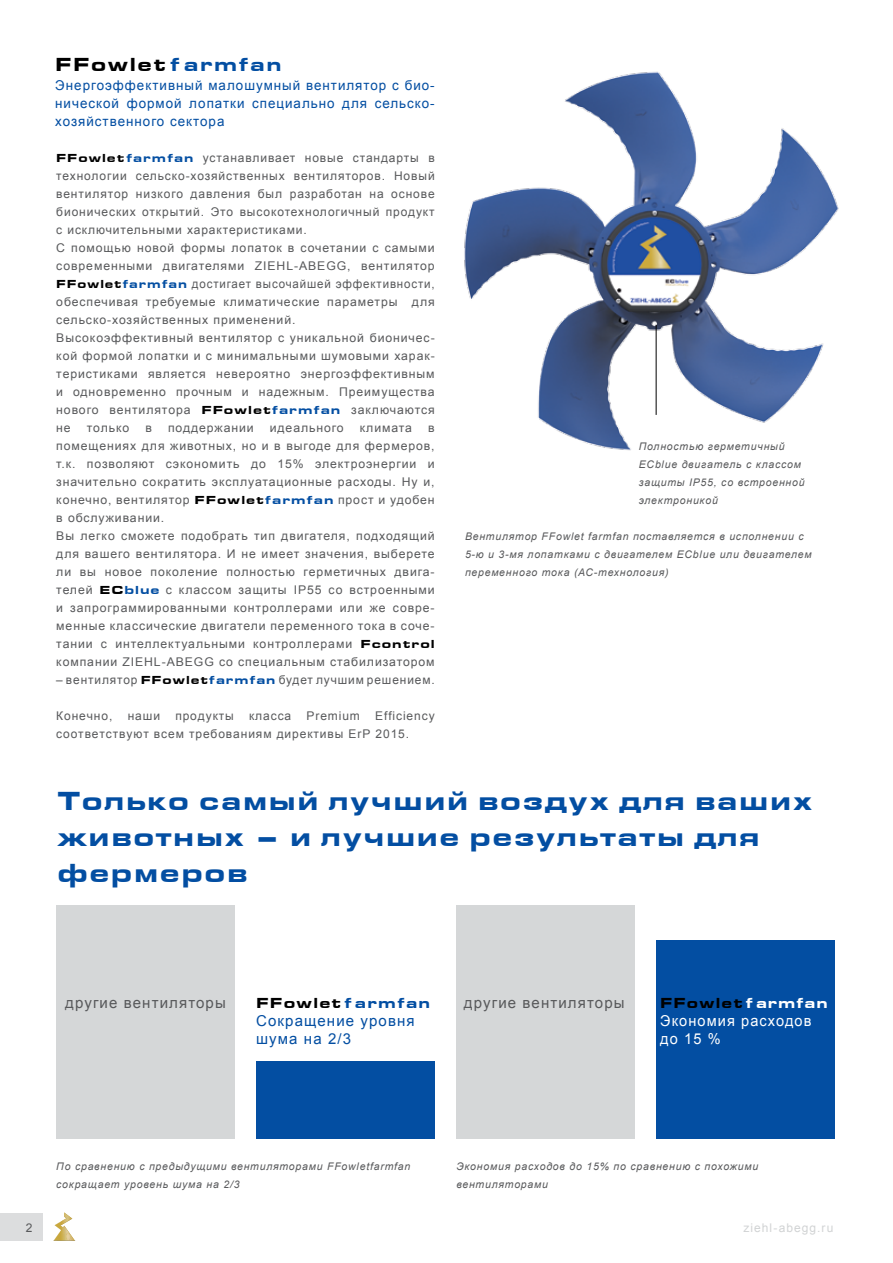
<style>
.page{position:relative;width:893px;height:1263px;background:#fff}
.page>*{position:absolute;margin:0;border:0;box-sizing:border-box;transform-origin:0 0}
.t1{font:900 27px/36px "Eurostile Ext";letter-spacing:.06em;color:#034ea2}
.t2{font:900 19.5px "Eurostile Ext";letter-spacing:.075em;color:#000}
.t3{font:15px "Arial";letter-spacing:.075em;color:#58595b}
.t4{font:900 15px "Eurostile Ext";letter-spacing:.075em;color:#000}
.t5{font:15px/18px "Arial";letter-spacing:.075em;color:#034ea2}
.t6{font:15px/18px "Arial";letter-spacing:.075em;color:#fff}
.t7{font:13.5px/18px "Arial";letter-spacing:.075em;color:#034ea2;text-align:justify}
.t8{font:12px/18px "Arial";letter-spacing:.075em;color:#58595b}
.t9{font:12px "Arial";letter-spacing:.09em;color:#d1d3d4}
.t10{font:italic 10.5px/18px "Arial";letter-spacing:.075em;color:#58595b}
.s1{color:#034ea2}
.s2{font-family:"Eurostile Ext";font-weight:900;color:#000}
.s3{font-family:"Eurostile Ext";font-weight:900;color:#034ea2}
.s4{color:#fff}
</style>
<div class="page">
<img style="left:464px;top:71px;width:375px;height:380px">
<div style="left:56px;top:905px;width:179px;height:234px;background:#d5d7d8"></div>
<div style="left:256px;top:1061px;width:179px;height:78px;background:#034ea2"></div>
<div style="left:456px;top:905px;width:179px;height:234px;background:#d5d7d8"></div>
<div style="left:656px;top:940px;width:178px;height:199px;background:#034ea2"></div>
<hr style="left:656px;top:325px;width:1px;height:90px;background:#000">
<div style="left:0;top:1214px;width:43px;height:27px;background:#dcddde"></div>
<svg style="left:53px;top:1212px;width:22px;height:29px"></svg>
<h2 class="t2" style="left:55px;top:50px;width:228px">FFowlet <span class="s1">f armfan</span></h2>
<p class="t7" style="left:55px;top:76px;width:381px">Энергоэффективный малошумный вентилятор с био&shy;нической формой лопатки специально для сельско&shy;хозяйственного сектора</p>
<p class="t8" style="left:56px;top:149px;width:380px"><span class="s2">FFowlet</span><span class="s3">farmfan</span> устанавливает новые стандарты в технологии сельско-хозяйственных вентиляторов. Новый вентилятор низкого давления был разработан на основе бионических открытий. Это высокотехнологичный продукт с исключительными характеристиками.<br>C помощью новой формы лопаток в сочетании с самыми современными двигателями ZIEHL-ABEGG, вентилятор <span class="s2">FFowlet</span><span class="s3">farmfan</span> достигает высочайшей эффективности, обеспечивая требуемые климатические параметры для сельско-хозяйственных применений.<br>Высокоэффективный вентилятор с уникальной бионичес&shy;кой формой лопатки и с минимальными шумовыми харак&shy;теристиками является невероятно энергоэффективным и одновременно прочным и надежным. Преимущества нового вентилятора <span class="s2">FFowlet</span><span class="s3">farmfan</span> заключаются не</p>
<p class="t8" style="left:87px;top:419px;width:44px">только</p>
<p class="t8" style="left:145px;top:419px;width:8px">в</p>
<p class="t8" style="left:168px;top:419px;width:87px">поддержании</p>
<p class="t8" style="left:270px;top:419px;width:75px">идеального</p>
<p class="t8" style="left:360px;top:419px;width:54px">климата</p>
<p class="t8" style="left:56px;top:419px;width:380px;text-indent:372px">в помещениях для животных, но и в выгоде для фермеров, т.к. позволяют сэкономить до 15% электроэнергии и значительно сократить эксплуатационные расходы. Ну и, конечно, вентилятор <span class="s2">FFowlet</span><span class="s3">farmfan</span> прост и удобен в обслуживании.<br>Вы легко сможете подобрать тип двигателя, подходящий для вашего вентилятора. И не имеет значения, выберете ли вы новое поколение полностью герметичных двига&shy;телей <span class="s2">EC</span><span class="s3">blue</span> с классом защиты IP55 со встроенными и запрограммированными контроллерами или же совре&shy;менные классические двигатели переменного тока в соче&shy;тании с интеллектуальными контроллерами <span class="s2">Fcontrol </span>компании ZIEHL-ABEGG со специальным стабилизатором</p>
<p class="t8" style="left:56px;top:671px;width:380px">– вентилятор <span class="s2">FFowlet</span><span class="s3">farmfan</span> будет лучшим решением.</p>
<p class="t8" style="left:56px;top:707px;width:58px">Конечно,</p>
<p class="t8" style="left:128px;top:707px;width:34px">наши</p>
<p class="t8" style="left:175px;top:707px;width:60px">продукты</p>
<p class="t8" style="left:249px;top:707px;width:44px">класса</p>
<p class="t8" style="left:307px;top:707px;width:55px">Premium</p>
<p class="t8" style="left:56px;top:707px;width:380px;text-indent:319px">Efficiency соответствуют всем требованиям директивы ErP 2015.</p>
<p class="t10" style="left:639px;top:437px;width:167px">Полностью герметичный<br>ECblue двигатель с классом защиты IP55, со встроенной электроникой</p>
<p class="t10" style="left:465px;top:527px;width:348px">Вентилятор FFowlet farmfan поставляется в исполнении с<br>5-ю и 3-мя лопатками с двигателем ECblue или двигателем переменного тока (АС-технология)</p>
<h1 class="t1" style="left:57px;top:781px;width:757px">Только самый лучший воздух для ваших животных – и лучшие результаты для фермеров</h1>
<p class="t4" style="left:256px;top:992px;width:176px">FFowlet <span class="s1">f armfan</span></p>
<p class="t5" style="left:256px;top:1012px;width:160px">Сокращение уровня шума на 2/3</p>
<p class="t3" style="left:65px;top:993px;width:162px">другие вентиляторы</p>
<p class="t3" style="left:464px;top:993px;width:162px">другие вентиляторы</p>
<p class="t4" style="left:660px;top:992px;width:169px">FFowlet <span class="s4">f armfan</span></p>
<p class="t6" style="left:660px;top:1012px;width:153px">Экономия расходов до 15 %</p>
<p class="t10" style="left:56px;top:1157px;width:356px">По сравнению с предыдущими вентиляторами FFowletfarmfan сокращает уровень шума на 2/3</p>
<p class="t10" style="left:456px;top:1157px;width:303px">Экономия расходов до 15% по сравнению с похожими вентиляторами</p>
<p class="t8" style="left:26px;top:1218px;width:8px">2</p>
<p class="t9" style="left:743px;top:1220px;width:91px">ziehl-abegg.ru</p>
</div>
